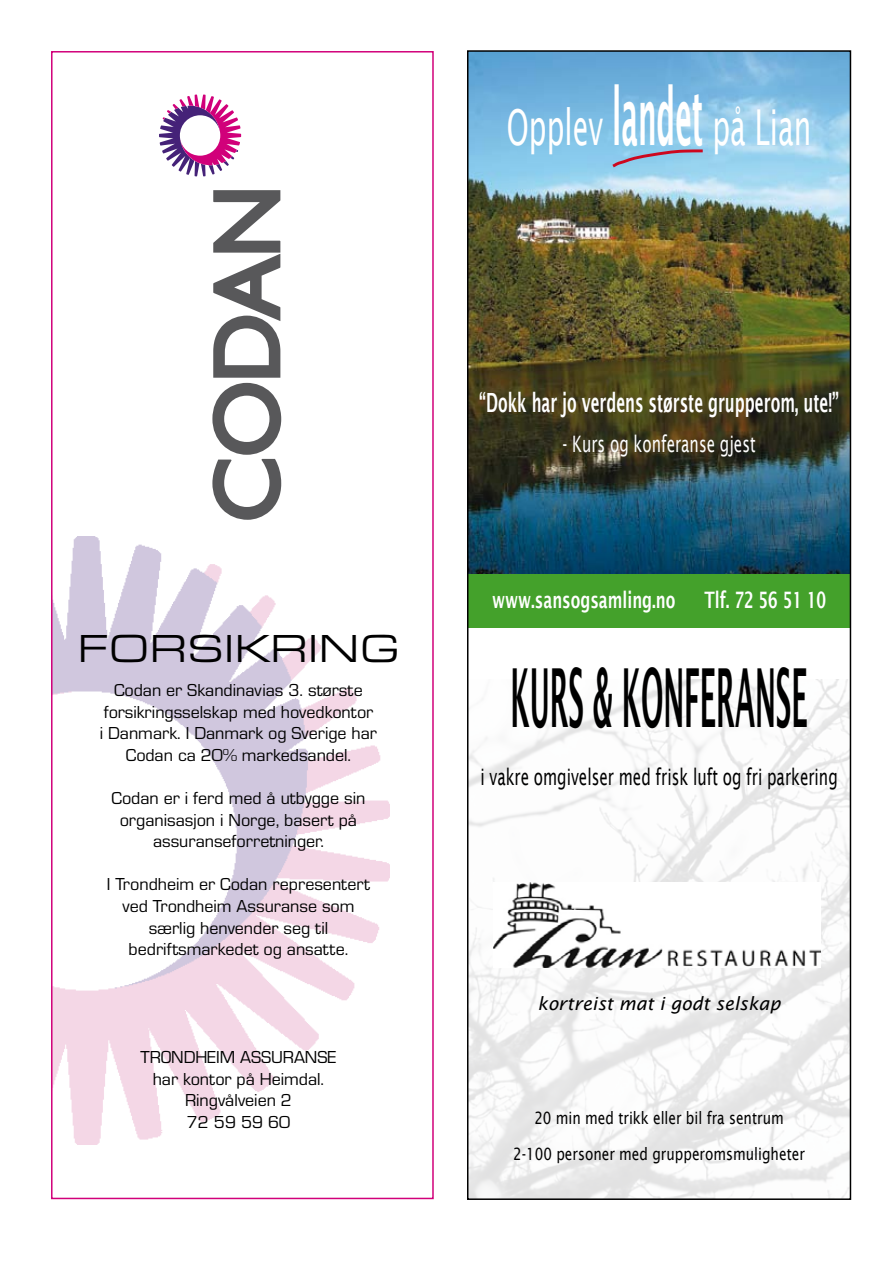
<style>
.page{position:relative;width:893px;height:1263px;background:#fff}
.page>*{position:absolute;margin:0;border:0;box-sizing:border-box;transform-origin:0 0}
.t1{font:600 81.6px "Lucida Sans";color:#000;scale:.33 1}
.t2{font:49.5px "Lucida Sans";color:#fff;scale:.57 1}
.t3{font:40.5px "Eurostile Extended Roman DTC";color:#000}
.t4{font:600 26.4px "Lucida Sans";color:#fff;scale:.57 1}
.t5{font:22.65px "Lucida Sans";color:#000;scale:.67 1}
.t6{font:600 22.65px "Lucida Sans";color:#fff;scale:.67 1}
.t7{font:22.65px "Lucida Sans";color:#fff;scale:.67 1}
.t8{font:italic 18.15px "Lucida Sans";color:#000}
.t9{font:18px/21.6px "Eurostile Roman DTC";color:#000;text-align:center}
.t10{font:16.95px/36.3px "Lucida Sans";color:#000;text-align:center;scale:.8 1}
.s1{font-weight:600;font-size:79.35px}
</style>
<div class="page">
<img style="left:54px;top:536px;width:336px;height:608px">
<svg style="left:159px;top:95px;width:82px;height:81px"></svg>
<svg style="left:212px;top:190px;width:69px;height:330px"></svg>
<div style="left:51px;top:51px;width:383px;height:1148px;border:2px solid #d1007a"></div>
<img style="left:470px;top:679px;width:378px;height:518px">
<img style="left:470px;top:53px;width:378px;height:521px">
<img style="left:493px;top:882px;width:327px;height:85px">
<div style="left:468px;top:574px;width:382px;height:53px;background:#44a12b"></div>
<svg style="left:609px;top:148px;width:97px;height:22px;background:#96b4d2"></svg>
<div style="left:467px;top:50px;width:384px;height:1150px;border:2px solid #000"></div>
<h2 class="t2" style="left:507px;top:99px;width:535px">Opplev <span class="s1">landet</span> på Lian</h2>
<h3 class="t3" style="left:77px;top:628px;width:323px">FORSIKRING</h3>
<p class="t9" style="left:100px;top:679px;width:279px">Codan er Skandinavias 3. største forsikringsselskap med hovedkontor i Danmark. I Danmark og Sverige har Codan ca 20% markedsandel.</p>
<p class="t9" style="left:111px;top:787px;width:255px">Codan er i ferd med å utbygge sin organisasjon i Norge, basert på assuranseforretninger.</p>
<p class="t9" style="left:107px;top:874px;width:265px">I Trondheim er Codan representert ved Trondheim Assuranse som særlig henvender seg til bedriftsmarkedet og ansatte.</p>
<p class="t9" style="left:141px;top:1046px;width:198px">TRONDHEIM ASSURANSE har kontor på Heimdal.<br>Ringvålveien 2<br>72 59 59 60</p>
<h3 class="t4" style="left:479px;top:387px;width:633px">“Dokk har jo verdens største grupperom, ute!”</h3>
<p class="t7" style="left:562px;top:431px;width:290px">- Kurs og konferanse gjest</p>
<p class="t6" style="left:492px;top:587px;width:275px">www.sansogsamling.no</p>
<p class="t6" style="left:704px;top:587px;width:183px">Tlf. 72 56 51 10</p>
<h1 class="t1" style="left:510px;top:652px;width:903px">KURS &amp; KONFERANSE</h1>
<p class="t5" style="left:480px;top:764px;width:535px">i vakre omgivelser med frisk luft og fri parkering</p>
<p class="t8" style="left:538px;top:993px;width:244px">kortreist mat i godt selskap</p>
<p class="t10" style="left:513px;top:1099px;width:366px">20 min med trikk eller bil fra sentrum<br>2-100 personer med grupperomsmuligheter</p>
</div>
